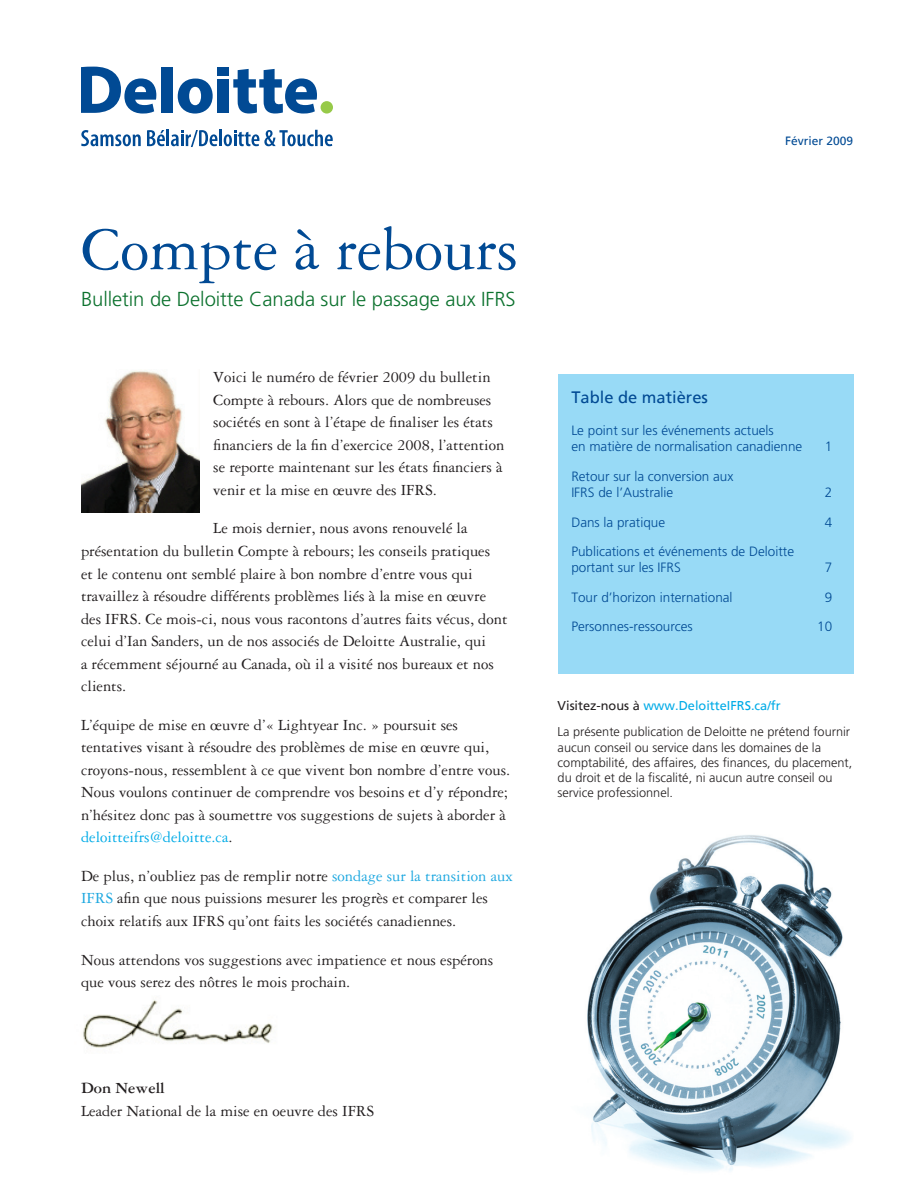
<style>
.page{position:relative;width:918px;height:1188px;background:#fff}
.page>*{position:absolute;margin:0;border:0;box-sizing:border-box;transform-origin:0 0}
.t1{font:64.5px "Garamond Three";color:#014a94}
.t2{font:300 20.25px "Frutiger";letter-spacing:-.005em;color:#0b712d}
.t3{font:16.5px/22.5px "Garamond Three";color:#231f20}
.t4{font:16.5px "Frutiger";color:#014a94}
.t5{font:700 16.5px "Garamond Three";color:#231f20}
.t6{font:300 13.5px/16.2px "Frutiger";color:#014a94}
.t7{font:300 12.75px/15.3px "Frutiger";color:#231f20}
.t8{font:12px "Frutiger";color:#014a94}
.s1{color:#00abe7}
.s2{color:#1ea8e0}
.s3{font-weight:400}
.s4{font-weight:400;color:#00abe7}
</style>
<div class="page">
<img style="left:587px;top:835px;width:264px;height:336px">
<img style="left:83px;top:1000px;width:190px;height:48px">
<img style="left:81px;top:370px;width:119px;height:142px">
<div style="left:558px;top:374px;width:295px;height:300px;background:#98daf6"></div>
<div style="left:161px;top:67px;width:12px;height:46px;background:#014a94"></div>
<svg style="left:178px;top:79px;width:35px;height:35px"></svg>
<div style="left:218px;top:79px;width:11px;height:34px;background:#014a94"></div>
<div style="left:218px;top:67px;width:11px;height:9px;background:#014a94"></div>
<svg style="left:233px;top:69px;width:84px;height:45px"></svg>
<div style="left:321px;top:101px;width:12px;height:13px;background:#97ca49;border-radius:50%"></div>
<svg style="left:81px;top:67px;width:75px;height:47px"></svg>
<svg style="left:81px;top:130px;width:60px;height:16px"></svg>
<svg style="left:147px;top:130px;width:70px;height:17px"></svg>
<hr style="left:219px;top:130px;width:3px;height:16px;background:#014a94">
<svg style="left:224px;top:130px;width:109px;height:16px"></svg>
<h1 class="t1" style="left:81px;top:215px;width:439px">Compte à rebours</h1>
<p class="t2" style="left:81px;top:287px;width:436px">Bulletin de Deloitte Canada sur le passage aux IFRS</p>
<p class="t3" style="left:213px;top:366px;width:293px">Voici le numéro de février 2009 du bulletin Compte à rebours. Alors que de nombreuses sociétés en sont à l’étape de finaliser les états financiers de la fin d’exercice 2008, l’attention se reporte maintenant sur les états financiers à venir et la mise en œuvre des IFRS.</p>
<p class="t3" style="left:81px;top:517px;width:428px;text-indent:132px">Le mois dernier, nous avons renouvelé la présentation du bulletin Compte à rebours; les conseils pratiques<br>et le contenu ont semblé plaire à bon nombre d’entre vous qui travaillez à résoudre différents problèmes liés à la mise en œuvre des IFRS. Ce mois-ci, nous vous racontons d’autres faits vécus, dont celui d’Ian Sanders, un de nos associés de Deloitte Australie, qui<br>a récemment séjourné au Canada, où il a visité nos bureaux et nos clients.</p>
<p class="t3" style="left:81px;top:714px;width:431px">L’équipe de mise en œuvre d’« Lightyear Inc. » poursuit ses tentatives visant à résoudre des problèmes de mise en œuvre qui, croyons-nous, ressemblent à ce que vivent bon nombre d’entre vous.<br>Nous voulons continuer de comprendre vos besoins et d’y répondre; n’hésitez donc pas à soumettre vos suggestions de sujets à aborder à <span class="s1">deloitteifrs@deloitte.ca</span>.</p>
<p class="t3" style="left:81px;top:865px;width:433px">De plus, n’oubliez pas de remplir notre <span class="s2">sondage sur la transition aux<br>IFRS</span> afin que nous puissions mesurer les progrès et comparer les choix relatifs aux IFRS qu’ont faits les sociétés canadiennes.</p>
<p class="t3" style="left:81px;top:949px;width:414px">Nous attendons vos suggestions avec impatience et nous espérons que vous serez des nôtres le mois prochain.</p>
<p class="t5" style="left:81px;top:1079px;width:85px">Don Newell</p>
<p class="t3" style="left:81px;top:1100px;width:295px">Leader National de la mise en oeuvre des IFRS</p>
<p class="t8" style="left:785px;top:133px;width:70px">Février 2009</p>
<p class="t4" style="left:571px;top:387px;width:138px">Table de matières</p>
<p class="t6" style="left:571px;top:423px;width:233px">Le point sur les événements actuels<br>en matière de normalisation canadienne</p>
<p class="t6" style="left:571px;top:468px;width:164px">Retour sur la conversion aux<br>IFRS de l’Australie</p>
<p class="t6" style="left:825px;top:439px;width:9px">1</p>
<p class="t6" style="left:825px;top:485px;width:9px">2</p>
<p class="t6" style="left:571px;top:514px;width:95px">Dans la pratique</p>
<p class="t6" style="left:825px;top:514px;width:9px">4</p>
<p class="t6" style="left:571px;top:543px;width:224px">Publications et événements de Deloitte portant sur les IFRS</p>
<p class="t6" style="left:825px;top:560px;width:9px">7</p>
<p class="t6" style="left:571px;top:589px;width:163px">Tour d’horizon international</p>
<p class="t6" style="left:825px;top:589px;width:9px">9</p>
<p class="t6" style="left:571px;top:618px;width:123px">Personnes-ressources</p>
<p class="t6" style="left:817px;top:618px;width:17px">10</p>
<p class="t7" style="left:558px;top:693px;width:294px;line-height:26.1px"><span class="s3">Visitez-nous à</span> <span class="s4">www.DeloitteIFRS.ca/fr<br></span>La présente publication de Deloitte ne prétend fournir</p>
<p class="t7" style="left:558px;top:740px;width:296px">aucun conseil ou service dans les domaines de la comptabilité, des affaires, des finances, du placement, du droit et de la fiscalité, ni aucun autre conseil ou service professionnel.</p>
</div>
